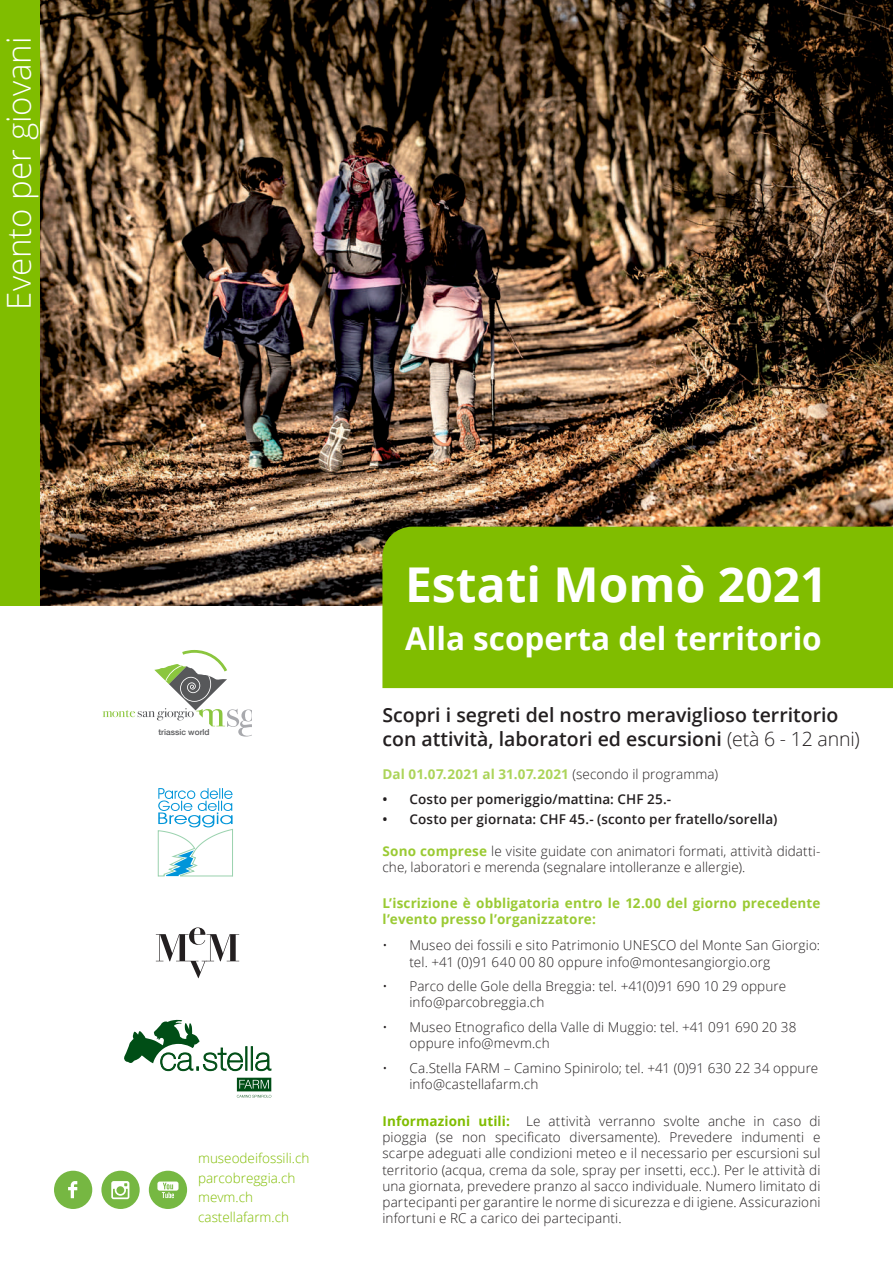
<style>
.page{position:relative;width:893px;height:1263px;background:#fff}
.page>*{position:absolute;margin:0;border:0;box-sizing:border-box;transform-origin:0 0}
.t1{font:700 48px "Open Sans";color:#fff}
.t2{font:300 33px "Open Sans";color:#fff}
.t3{font:700 31.5px "Open Sans";color:#fff}
.t4{font:600 19.5px/24px "Open Sans";color:#231f20}
.t5{font:300 13.5px/16.2px "Open Sans";letter-spacing:.01em;color:#231f20}
.t6{font:600 13.5px "Open Sans";letter-spacing:.01em;color:#231f20}
.t7{font:700 13.5px/16.2px "Open Sans";letter-spacing:.01em;color:#9aca33}
.t8{font:300 13.5px/19.5px "Open Sans";color:#80bd00}
.t9{font:700 13.5px "Open Sans";letter-spacing:.015em;color:#acd459}
.t10{font:500 8.25px "Helvetica Neue";color:#57585a}
.s1{font-weight:300}
.s2{font-weight:300;color:#231f20}
.s3{font-weight:700;color:#9aca33}
.s4{font-weight:700;color:#80bd00}
</style>
<div class="page">
<img style="left:39px;top:0;width:854px;height:606px">
<div style="left:382px;top:527px;width:511px;height:161px;background:#80bd00"></div>
<div style="left:0;top:0;width:39px;height:606px;background:#80bd00"></div>
<div style="left:54px;top:1171px;width:38px;height:38px;background:#76b742;border-radius:50%"></div>
<svg style="left:68px;top:1181px;width:9px;height:17px"></svg>
<div style="left:101px;top:1171px;width:39px;height:38px;background:#76b742;border-radius:50%"></div>
<svg style="left:111px;top:1181px;width:18px;height:18px"></svg>
<div style="left:149px;top:1171px;width:38px;height:38px;background:#76b842;border-radius:50%"></div>
<svg style="left:157px;top:1181px;width:21px;height:17px"></svg>
<svg style="left:157px;top:830px;width:76px;height:47px"></svg>
<svg style="left:158px;top:788px;width:75px;height:88px"></svg>
<svg style="left:156px;top:927px;width:83px;height:51px"></svg>
<svg style="left:102px;top:650px;width:150px;height:86px"></svg>
<svg style="left:124px;top:1019px;width:148px;height:52px"></svg>
<svg style="left:237px;top:1078px;width:34px;height:20px"></svg>
<h2 class="t2" style="left:-4px;top:310px;width:274px;rotate:-90deg">Evento per giovani</h2>
<p class="t10" style="left:158px;top:726px;width:53px">triassic world</p>
<p class="t8" style="left:198px;top:1148px;width:113px">museodeifossili.ch parcobreggia.ch mevm.ch castellafarm.ch</p>
<h1 class="t1" style="left:405px;top:550px;width:424px">Estati Momò 2021</h1>
<h3 class="t3" style="left:405px;top:616px;width:418px">Alla scoperta del territorio</h3>
<h3 class="t4" style="left:382px;top:703px;width:479px">Scopri i segreti del nostro meraviglioso territorio con attività, laboratori ed escursioni <span class="s1">(età 6 - 12 anni)</span></h3>
<p class="t9" style="left:382px;top:764px;width:337px">Dal 01.07.2021 al 31.07.2021 <span class="s2">(secondo il programma)</span></p>
<p class="t6" style="left:382px;top:789px;width:290px">• Costo per pomeriggio/mattina: CHF 25.-</p>
<p class="t6" style="left:382px;top:810px;width:396px">• Costo per giornata: CHF 45.- (sconto per fratello/sorella)</p>
<p class="t5" style="left:382px;top:843px;width:439px"><span class="s3">Sono comprese</span> le visite guidate con animatori formati, attività didatti&shy;che, laboratori e merenda (segnalare intolleranze e allergie).</p>
<p class="t7" style="left:382px;top:894px;width:439px">L’iscrizione è obbligatoria entro le 12.00 del giorno precedente l’evento presso l’organizzatore:</p>
<p class="t5" style="left:409px;top:937px;width:412px;text-indent:-27px">• Museo dei fossili e sito Patrimonio UNESCO del Monte San Giorgio: tel. +41 (0)91 640 00 80 oppure info@montesangiorgio.org</p>
<p class="t5" style="left:409px;top:978px;width:378px;text-indent:-27px">• Parco delle Gole della Breggia: tel. +41(0)91 690 10 29 oppure info@parcobreggia.ch</p>
<p class="t5" style="left:409px;top:1019px;width:388px;text-indent:-27px">• Museo Etnografico della Valle di Muggio: tel. +41 091 690 20 38 oppure info@mevm.ch</p>
<p class="t5" style="left:409px;top:1060px;width:410px;text-indent:-27px">• Ca.Stella FARM – Camino Spinirolo; tel. +41 (0)91 630 22 34 oppure info@castellafarm.ch</p>
<p class="t5" style="left:382px;top:1112px;width:440px;text-align:justify"><span class="s4">Informazioni utili:</span> Le attività verranno svolte anche in caso di pioggia (se non specificato diversamente). Prevedere indumenti e scarpe adeguati alle condizioni meteo e il necessario per escursioni sul territorio (acqua, crema da sole, spray per insetti, ecc.). Per le attività di una giornata, prevedere pranzo al sacco individuale. Numero limitato di partecipanti per garantire le norme di sicurezza e di igiene. Assicurazioni infortuni e RC a carico dei partecipanti.</p>
</div>
